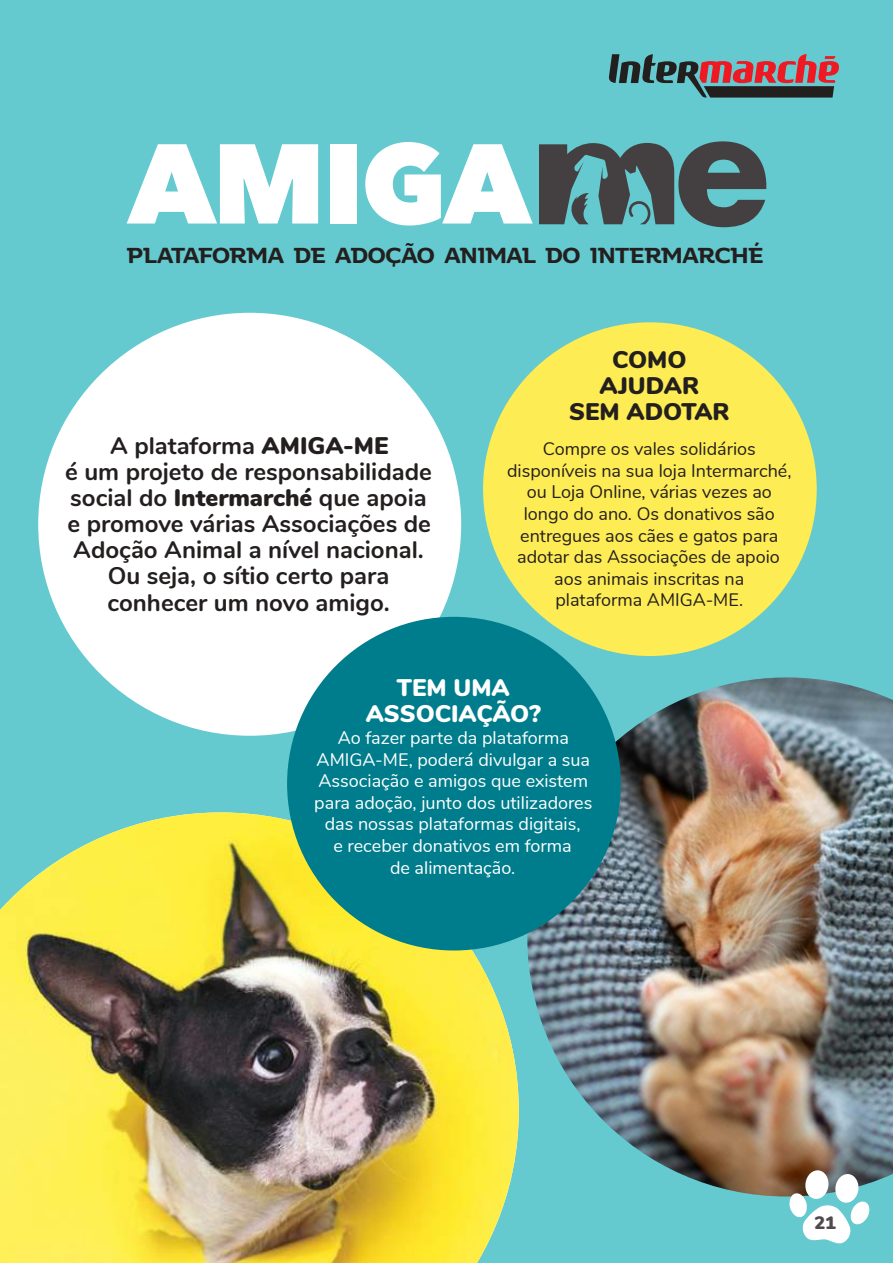
<style>
.page{position:relative;width:893px;height:1263px;background:#64cacf}
.page>*{position:absolute;margin:0;border:0;box-sizing:border-box;transform-origin:0 0}
.t1{font:700 24px/26.1px "Nunito";color:#241f1f;text-align:center}
.t2{font:900 24px/26.1px "Nunito";color:#241f1f;text-align:right}
.t3{font:900 24px/26.1px "Nunito";color:#fff;text-align:right}
.t4{font:600 21.6px "Moreno";letter-spacing:-.05em;color:#241f1f}
.t5{font:18px "Nunito";color:#241f1f}
.t6{font:18px/21.6px "Nunito";color:#fff}
.t7{font:900 18px "Nunito";color:#4e4b4c}
.s1{font-weight:900}
</style>
<div class="page">
<img style="left:0;top:812px;width:519px;height:451px">
<img style="left:527px;top:677px;width:366px;height:519px">
<div style="left:38px;top:313px;width:423px;height:423px;background:#fff;border-radius:50%"></div>
<div style="left:483px;top:322px;width:334px;height:334px;background:#fdec53;border-radius:50%"></div>
<div style="left:287px;top:617px;width:334px;height:333px;background:#007d8c;border-radius:50%"></div>
<svg style="left:788px;top:1169px;width:83px;height:75px"></svg>
<svg style="left:608px;top:54px;width:231px;height:44px"></svg>
<svg style="left:127px;top:144px;width:191px;height:80px"></svg>
<div style="left:330px;top:144px;width:27px;height:80px;background:#fff"></div>
<svg style="left:365px;top:142px;width:168px;height:84px"></svg>
<svg style="left:539px;top:141px;width:227px;height:86px"></svg>
<p class="t4" style="left:127px;top:236px;width:639px">PLATAFORMA DE ADOÇÃO ANIMAL DO INTERMARCHÉ</p>
<h1 class="t1" style="left:110px;top:431px;width:169px">A plataforma <span class="s1">AMIGA</span></h1>
<h1 class="t2" style="left:343px;top:431px;width:28px">-ME</h1>
<h1 class="t1" style="left:65px;top:457px;width:368px">é um projeto de responsabilidade social do <span class="s1">Intermarché</span> que apoia e promove várias Associações de<br>Adoção Animal a nível nacional.<br>Ou seja, o sítio certo para conhecer um novo amigo.</h1>
<h1 class="t2" style="left:569px;top:345px;width:79px">COMO<br>AJUDAR<br>SEM ADOTAR</h1>
<p class="t5" style="left:543px;top:436px;width:215px">Compre os vales solidários</p>
<p class="t5" style="left:507px;top:457px;width:286px">disponíveis na sua loja Intermarché,</p>
<p class="t5" style="left:527px;top:479px;width:247px">ou Loja Online, várias vezes ao</p>
<p class="t5" style="left:524px;top:500px;width:253px">longo do ano. Os donativos são</p>
<p class="t5" style="left:520px;top:522px;width:260px">entregues aos cães e gatos para</p>
<p class="t5" style="left:517px;top:544px;width:264px">adotar das Associações de apoio</p>
<p class="t5" style="left:554px;top:565px;width:191px">aos animais inscritas na</p>
<p class="t5" style="left:555px;top:587px;width:162px">plataforma AM IGA-ME</p>
<p class="t5" style="left:739px;top:587px;width:6px">.</p>
<h1 class="t3" style="left:366px;top:673px;width:107px">UMA<br>ASSOCIAÇÃO</h1>
<h1 class="t3" style="left:397px;top:673px;width:18px">TEM</h1>
<h1 class="t3" style="left:529px;top:700px;width:13px">?</h1>
<p class="t6" style="left:317px;top:726px;width:254px;text-indent:21px">Ao fazer parte da plataforma<br>AM IGA-ME</p>
<p class="t6" style="left:409px;top:747px;width:183px">, poderá divulgar a sua</p>
<p class="t6" style="left:319px;top:769px;width:271px">Associação e amigos que existem</p>
<p class="t6" style="left:314px;top:791px;width:280px">para adoção, junto dos utilizadores</p>
<p class="t6" style="left:325px;top:812px;width:257px">das nossas plataformas digitais,</p>
<p class="t6" style="left:333px;top:834px;width:240px">e receber donativos em forma</p>
<p class="t6" style="left:390px;top:855px;width:127px">de alimentação.</p>
<p class="t7" style="left:814px;top:1209px;width:23px">21</p>
</div>
